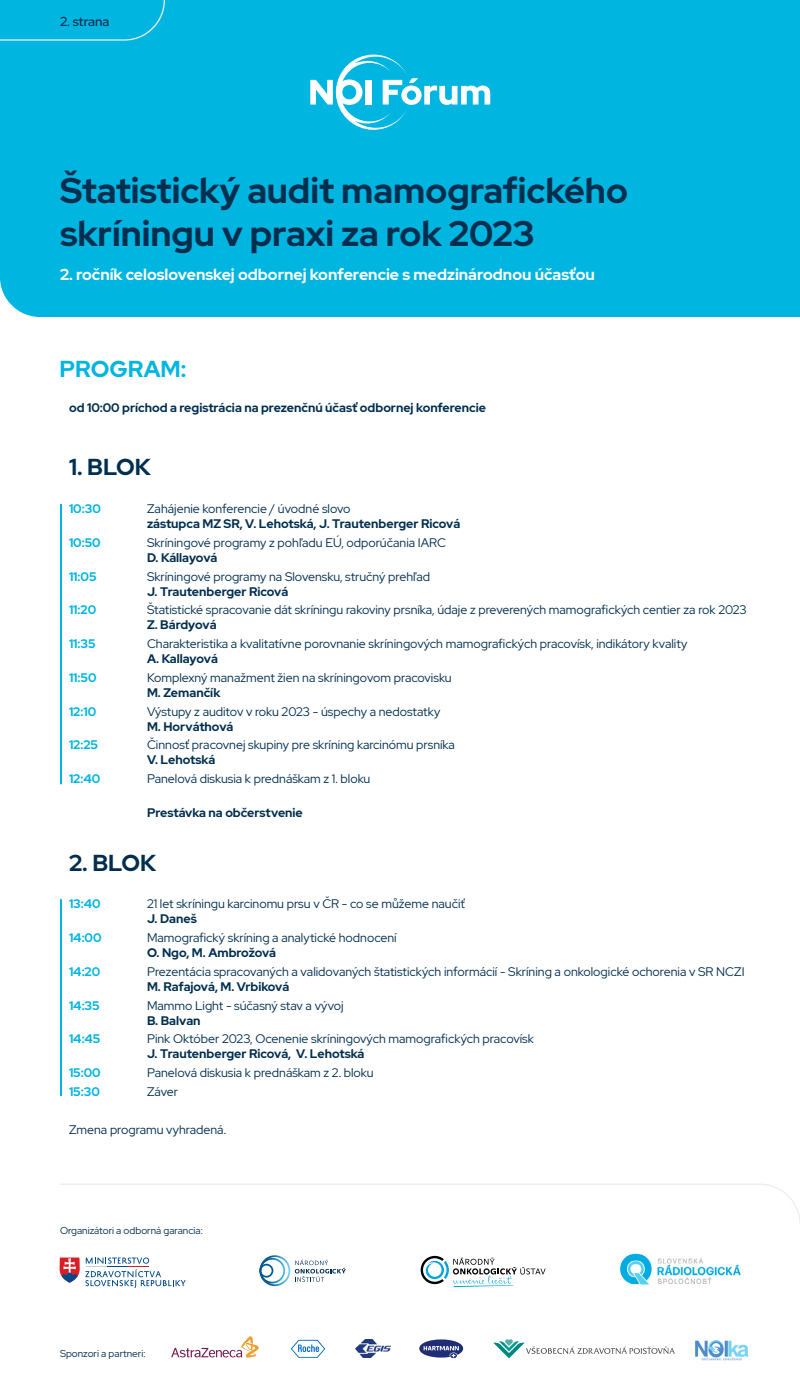
<style>
.page{position:relative;width:800px;height:1400px;background:#fff}
.page>*{position:absolute;margin:0;border:0;box-sizing:border-box;transform-origin:0 0}
.t1{font:700 35.5px/42.6px "Red Hat Display";color:#002e4f}
.t2{font:700 23px "Red Hat Display";color:#002e4f}
.t3{font:700 23px "Red Hat Display";color:#00b5e0}
.t4{font:700 15.8px "Red Hat Display";color:#fff}
.t5{font:500 13px "Red Hat Display";color:#002e4f}
.t6{font:12.4px/14.9px "Red Hat Display";color:#002e4f}
.t7{font:700 12.4px/14.9px "Red Hat Display";color:#002e4f}
.t8{font:700 12.4px "Red Hat Display";color:#00b5e0}
.t9{font:10px "Red Hat Display";color:#002e4f}
.s1{font-weight:400}
.s2{font-weight:700}
</style>
<div class="page">
<div style="left:0;top:0;width:800px;height:317px;background:#00b5e0"></div>
<div style="left:0;top:0;width:166px;height:41px;background:#00b5e0"></div>
<hr style="left:60px;top:504px;width:2px;height:280px;background:#00b5e0">
<hr style="left:60px;top:899px;width:2px;height:197px;background:#00b5e0">
<svg style="left:310px;top:55px;width:180px;height:75px"></svg>
<svg style="left:60px;top:1184px;width:740px;height:40px"></svg>
<svg style="left:60px;top:1257px;width:126px;height:31px"></svg>
<svg style="left:171px;top:1336px;width:88px;height:22px"></svg>
<svg style="left:291px;top:1340px;width:34px;height:18px"></svg>
<img style="left:356px;top:1340px;width:34px;height:18px">
<svg style="left:419px;top:1339px;width:44px;height:19px"></svg>
<svg style="left:259px;top:1255px;width:87px;height:31px"></svg>
<img style="left:620px;top:1253px;width:121px;height:32px">
<svg style="left:421px;top:1256px;width:125px;height:31px"></svg>
<svg style="left:493px;top:1339px;width:182px;height:19px"></svg>
<img style="left:695px;top:1340px;width:54px;height:21px">
<p class="t5" style="left:60px;top:13px;width:51px">2. strana</p>
<p class="t1" style="left:60px;top:169px;width:569px">Štatistický audit mamografického skríningu v praxi za rok 2023</p>
<p class="t4" style="left:60px;top:264px;width:536px">2. ročník celoslovenskej odbornej konferencie s medzinárodnou účasťou</p>
<p class="t3" style="left:60px;top:354px;width:128px">PROGRAM:</p>
<p class="t7" style="left:69px;top:400px;width:419px">od 10:00 príchod a registrácia na prezenčnú účasť odbornej konferencie</p>
<p class="t2" style="left:69px;top:452px;width:83px">1. BLOK</p>
<p class="t8" style="left:69px;top:501px;width:33px">10:30</p>
<p class="t7" style="left:147px;top:501px;width:315px"><span class="s1">Zahájenie konferencie / úvodné slovo<br></span>zástupca MZ SR, V. Lehotská, J. Trautenberger Ricová</p>
<p class="t8" style="left:69px;top:534px;width:33px">10:50</p>
<p class="t6" style="left:147px;top:535px;width:301px">Skríningové programy z pohľadu EÚ, odporúčania IARC<br><span class="s2">D. Kállayová</span></p>
<p class="t8" style="left:69px;top:568px;width:29px">11:05</p>
<p class="t6" style="left:147px;top:569px;width:285px">Skríningové programy na Slovensku, stručný prehľad<br><span class="s2">J. Trautenberger Ricová</span></p>
<p class="t8" style="left:69px;top:602px;width:29px">11:20</p>
<p class="t6" style="left:147px;top:602px;width:601px">Štatistické spracovanie dát skríningu rakoviny prsníka, údaje z preverených mamografických centier za rok 2023<br><span class="s2">Z. Bárdyová</span></p>
<p class="t8" style="left:69px;top:636px;width:28px">11:35</p>
<p class="t6" style="left:147px;top:636px;width:542px">Charakteristika a kvalitatívne porovnanie skríningových mamografických pracovísk, indikátory kvality<br><span class="s2">A. Kallayová</span></p>
<p class="t8" style="left:69px;top:669px;width:29px">11:50</p>
<p class="t6" style="left:147px;top:670px;width:306px">Komplexný manažment žien na skríningovom pracovisku<br><span class="s2">M. Zemančík</span></p>
<p class="t8" style="left:69px;top:703px;width:29px">12:10</p>
<p class="t6" style="left:147px;top:704px;width:295px">Výstupy z auditov v roku 2023 - úspechy a nedostatky<br><span class="s2">M. Horváthová</span></p>
<p class="t8" style="left:69px;top:737px;width:31px">12:25</p>
<p class="t6" style="left:147px;top:737px;width:309px">Činnosť pracovnej skupiny pre skríning karcinómu prsníka<br><span class="s2">V. Lehotská</span></p>
<p class="t8" style="left:69px;top:771px;width:33px">12:40</p>
<p class="t6" style="left:147px;top:771px;width:225px">Panelová diskusia k prednáškam z 1. bloku</p>
<p class="t7" style="left:147px;top:805px;width:157px">Prestávka na občerstvenie</p>
<p class="t2" style="left:69px;top:847px;width:89px">2. BLOK</p>
<p class="t8" style="left:69px;top:896px;width:33px">13:40</p>
<p class="t6" style="left:147px;top:896px;width:320px">21 let skríningu karcinomu prsu v ČR - co se můžeme naučiť<br><span class="s2">J. Daneš</span></p>
<p class="t8" style="left:69px;top:930px;width:34px">14:00</p>
<p class="t6" style="left:147px;top:930px;width:251px">Mamografický skríning a analytické hodnocení<br><span class="s2">O. Ngo, M. Ambrožová</span></p>
<p class="t8" style="left:69px;top:963px;width:33px">14:20</p>
<p class="t6" style="left:147px;top:964px;width:599px">Prezentácia spracovaných a validovaných štatistických informácií - Skríning a onkologické ochorenia v SR NCZI<br><span class="s2">M. Rafajová, M. Vrbiková</span></p>
<p class="t8" style="left:69px;top:997px;width:32px">14:35</p>
<p class="t6" style="left:147px;top:998px;width:198px">Mammo Light - súčasný stav a vývoj<br><span class="s2">B. Balvan</span></p>
<p class="t8" style="left:69px;top:1031px;width:33px">14:45</p>
<p class="t6" style="left:147px;top:1031px;width:388px">Pink Október 2023, Ocenenie skríningových mamografických pracovísk<br><span class="s2">J. Trautenberger Ricová, V. Lehotská</span></p>
<p class="t8" style="left:69px;top:1065px;width:33px">15:00</p>
<p class="t6" style="left:147px;top:1065px;width:228px">Panelová diskusia k prednáškam z 2. bloku</p>
<p class="t8" style="left:69px;top:1084px;width:32px">15:30</p>
<p class="t6" style="left:147px;top:1084px;width:33px">Záver</p>
<p class="t6" style="left:69px;top:1122px;width:159px">Zmena programu vyhradená.</p>
<p class="t9" style="left:60px;top:1224px;width:144px">Organizátori a odborná garancia:</p>
<p class="t9" style="left:60px;top:1347px;width:87px">Sponzori a partneri:</p>
</div>
